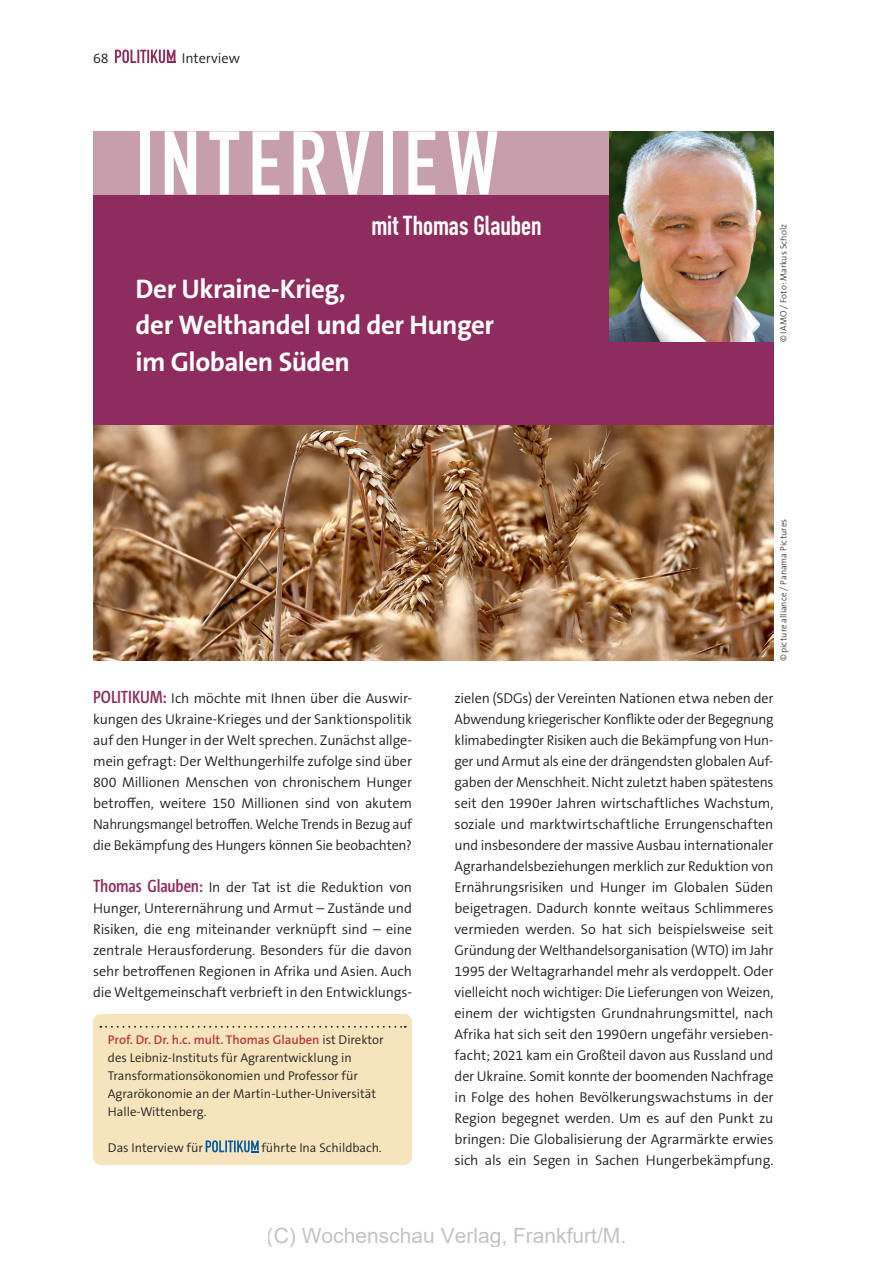
<style>
.page{position:relative;width:893px;height:1264px;background:#fff}
.page>*{position:absolute;margin:0;border:0;box-sizing:border-box;transform-origin:0 0}
.t1{font:88.5px "DIN Engschrift Std";letter-spacing:.095em;color:#fff}
.t2{font:700 27px/36px "The Sans B W7";letter-spacing:-.02em;color:#fff}
.t3{font:27px "DIN Engschrift Std";letter-spacing:-.005em;color:#fff}
.t4{font:21px "Arial";color:rgb(0 0 0/.24)}
.t5{font:300 14.25px/21px "The Sans B W4";letter-spacing:-.005em;color:#231f20;text-align:justify}
.t6{font:300 12.75px/18px "The Sans B W4";color:#231f20}
.t7{font:600 12.75px "The Sans B W6";color:#bb3a3e}
.t8{font:300 9px "The Sans B W3";letter-spacing:.01em;color:#231f20}
.s1{font-family:"The Sans Cd LF6";font-weight:600;font-size:18px;color:#8f2c5f}
.s2{font-family:"The Sans B W4";font-weight:300;color:#231f20}
</style>
<div class="page">
<svg style="left:115px;top:50px;width:60px;height:13px"></svg>
<div style="left:93px;top:132px;width:680px;height:293px;background:#8f2c5f"></div>
<div style="left:93px;top:131px;width:680px;height:63px;background:#c79eac"></div>
<img style="left:610px;top:131px;width:163px;height:210px">
<div style="left:93px;top:1013px;width:319px;height:152px;background:#f6e4bd;border-radius:8px"></div>
<svg style="left:100px;top:1025px;width:306px;height:2px"></svg>
<svg style="left:206px;top:1140px;width:53px;height:12px"></svg>
<img style="left:93px;top:425px;width:680px;height:236px">
<p class="t5" style="left:93px;top:48px;width:17px">68</p>
<p class="t5" style="left:182px;top:48px;width:60px">Interview</p>
<h1 class="t1" style="left:136px;top:111px;width:365px">INTERVIEW</h1>
<h2 class="t3" style="left:371px;top:209px;width:172px">mit Thomas Glauben</h2>
<h2 class="t2" style="left:136px;top:271px;width:360px">Der Ukraine-Krieg,<br>der Welthandel und der Hunger im Globalen Süden</h2>
<p class="t8" style="left:778px;top:341px;width:119px;rotate:-90deg">©IAMO / Foto: Markus Scholz</p>
<p class="t8" style="left:778px;top:661px;width:143px;rotate:-90deg">©picture alliance / Panama Pictures</p>
<p class="t5" style="left:93px;top:687px;width:320px"><span class="s1">POLITIKUM:</span> Ich möchte mit Ihnen über die Auswir&shy;kungen des Ukraine-Krieges und der Sanktionspolitik auf den Hunger in der Welt sprechen. Zunächst allge&shy;mein gefragt: Der Welthungerhilfe zufolge sind über 800 Millionen Menschen von chronischem Hunger betroffen, weitere 150 Millionen sind von akutem Nahrungsmangel betroffen. Welche Trends in Bezug auf die Bekämpfung des Hungers können Sie beobachten?</p>
<p class="t5" style="left:93px;top:876px;width:320px"><span class="s1">Thomas Glauben:</span> In der Tat ist die Reduktion von Hunger, Unterernährung und Armut – Zustände und Risiken, die eng miteinander verknüpft sind – eine zentrale Herausforderung. Besonders für die davon sehr betroffenen Regionen in Afrika und Asien. Auch die Weltgemeinschaft verbrieft in den Entwicklungs-</p>
<p class="t7" style="left:108px;top:1031px;width:277px">Prof. Dr. Dr. h.c. mult. Thomas Glauben <span class="s2">ist Direktor</span></p>
<p class="t6" style="left:108px;top:1049px;width:270px">des Leibniz-Instituts für Agrarentwicklung in Transformationsökonomien und Professor für Agrarökonomie an der Martin-Luther-Universität Halle-Wittenberg.</p>
<p class="t6" style="left:108px;top:1139px;width:96px">Das Interview für</p>
<p class="t6" style="left:261px;top:1139px;width:122px">führte Ina Schildbach.</p>
<p class="t5" style="left:455px;top:687px;width:320px">zielen (SDGs) der Vereinten Nationen etwa neben der Abwendung kriegerischer Konflikte oder der Begegnung klimabedingter Risiken auch die Bekämpfung von Hun&shy;ger und Armut als eine der drängendsten globalen Auf&shy;gaben der Menschheit. Nicht zuletzt haben spätestens seit den 1990er Jahren wirtschaftliches Wachstum, soziale und marktwirtschaftliche Errungenschaften und insbesondere der massive Ausbau internationaler Agrarhandelsbeziehungen merklich zur Reduktion von Ernährungsrisiken und Hunger im Globalen Süden beigetragen. Dadurch konnte weitaus Schlimmeres vermieden werden. So hat sich beispielsweise seit Gründung der Welthandelsorganisation (WTO) im Jahr 1995 der Weltagrarhandel mehr als verdoppelt. Oder vielleicht noch wichtiger: Die Lieferungen von Weizen, einem der wichtigsten Grundnahrungsmittel, nach Afrika hat sich seit den 1990ern ungefähr versieben&shy;facht; 2021 kam ein Großteil davon aus Russland und der Ukraine. Somit konnte der boomenden Nachfrage in Folge des hohen Bevölkerungswachstums in der Region begegnet werden. Um es auf den Punkt zu bringen: Die Globalisierung der Agrarmärkte erwies sich als ein Segen in Sachen Hungerbekämpfung.</p>
<h3 class="t4" style="left:267px;top:1220px;width:361px">(C) Wochenschau Verlag, Frankfurt/M.</h3>
</div>
